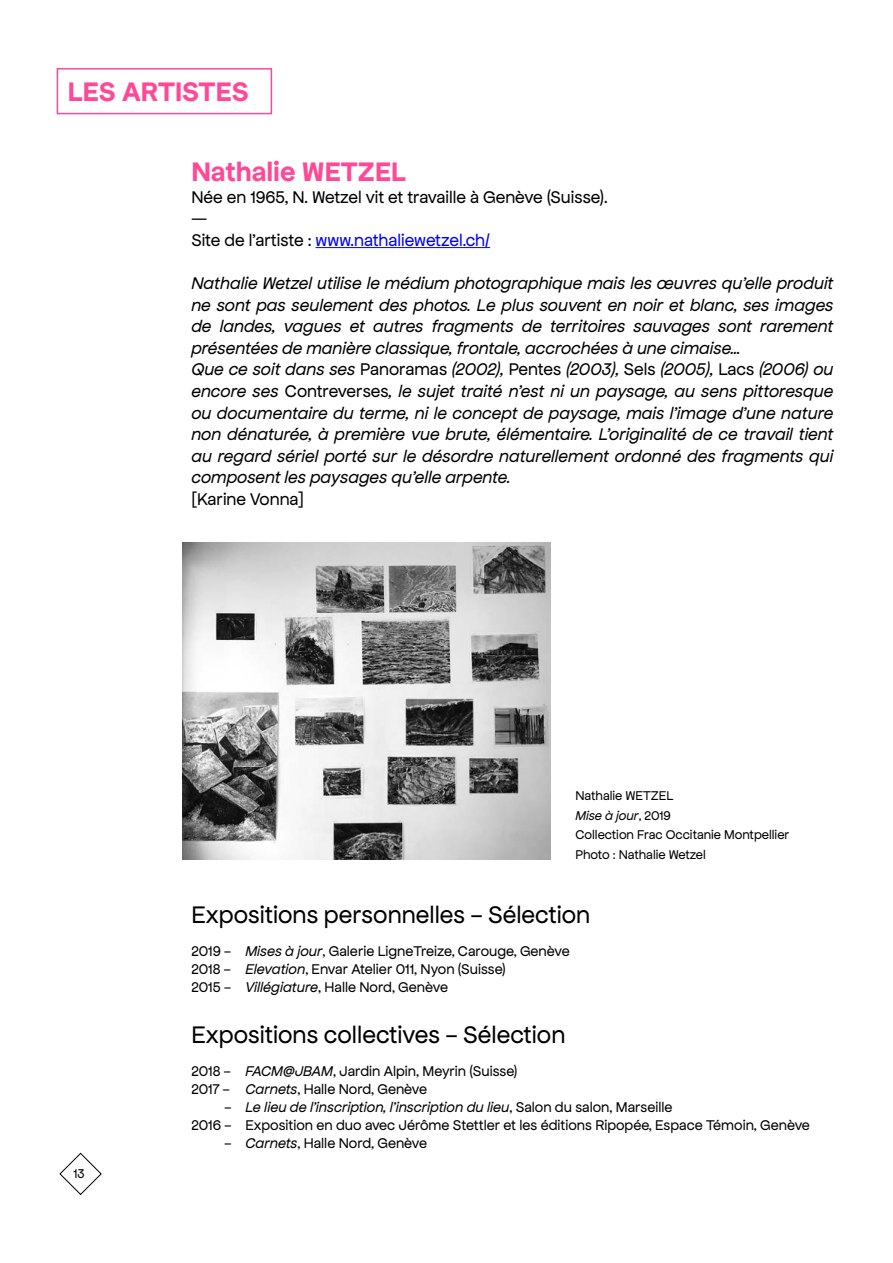
<style>
.page{position:relative;width:893px;height:1263px;background:#fff}
.page>*{position:absolute;margin:0;border:0;box-sizing:border-box;transform-origin:0 0}
.t1{font:700 28.5px "Frac Apfel";color:#ff4896}
.t2{font:25.5px "Frac Apfel";color:#000}
.t3{font:italic 18px/21.6px "Frac Apfel";color:#000}
.t4{font:18px/21.6px "Frac Apfel";color:#000}
.t5{font:15px/18px "Frac Apfel";color:#000}
.t6{font:13.5px/19.5px "Frac Apfel";color:#000}
.s1{color:#00f}
.s2{font-style:normal}
.s3{font-style:italic}
</style>
<div class="page">
<svg style="left:59px;top:1152px;width:43px;height:43px"></svg>
<div style="left:57px;top:68px;width:215px;height:46px;border:2px solid #ff4896"></div>
<hr style="left:315px;top:247px;width:175px;height:1px;background:#00f">
<img style="left:183px;top:542px;width:368px;height:317px">
<h1 class="t1" style="left:68px;top:76px;width:182px">LES ARTISTES</h1>
<h1 class="t1" style="left:191px;top:156px;width:216px">Nathalie WETZEL</h1>
<p class="t4" style="left:191px;top:186px;width:418px">Née en 1965, N. Wetzel vit et travaille à Genève (Suisse). —<br>Site de l’artiste : <span class="s1">www.nathaliewetzel.ch/</span></p>
<p class="t3" style="left:191px;top:272px;width:644px">Nathalie Wetzel utilise le médium photographique mais les œuvres qu’elle produit ne sont pas seulement des photos. Le plus souvent en noir et blanc, ses images de landes, vagues et autres fragments de territoires sauvages sont rarement présentées de manière classique, frontale, accrochées à une cimaise…<br>Que ce soit dans ses <span class="s2">Panoramas</span> (2002), <span class="s2">Pentes</span> (2003), <span class="s2">Sels</span> (2005), <span class="s2">Lacs</span> (2006) ou encore ses <span class="s2">Contreverses</span>, le sujet traité n’est ni un paysage, au sens pittoresque ou documentaire du terme, ni le concept de paysage, mais l’image d’une nature non dénaturée, à première vue brute, élémentaire. L’originalité de ce travail tient au regard sériel porté sur le désordre naturellement ordonné des fragments qui composent les paysages qu’elle arpente.</p>
<p class="t4" style="left:191px;top:488px;width:114px">[Karine Vonna]</p>
<p class="t6" style="left:575px;top:786px;width:215px">Nathalie WETZEL<br><span class="s3">Mise à jour</span>, 2019<br>Collection Frac Occitanie Montpellier<br>Photo : Nathalie Wetzel</p>
<p class="t6" style="left:74px;top:1164px;width:13px">13</p>
<h2 class="t2" style="left:191px;top:901px;width:400px">Expositions personnelles - Sélection</h2>
<p class="t5" style="left:191px;top:942px;width:380px">2019 - <span class="s3">Mises à jour</span>, Galerie LigneTreize, Carouge, Genève<br>2018 - <span class="s3">Elevation</span>, Envar Atelier 011, Nyon (Suisse)<br>2015 - <span class="s3">Villégiature</span>, Halle Nord, Genève</p>
<h2 class="t2" style="left:191px;top:1021px;width:376px">Expositions collectives - Sélection</h2>
<p class="t5" style="left:191px;top:1062px;width:328px">2018 - <span class="s3">FACM@JBAM</span>, Jardin Alpin, Meyrin (Suisse)<br>2017 - <span class="s3">Carnets</span>, Halle Nord, Genève</p>
<p class="t5" style="left:191px;top:1098px;width:620px;text-indent:33px">- <span class="s3">Le lieu de l’inscription, l’inscription du lieu</span>, Salon du salon, Marseille<br>2016 - Exposition en duo avec Jérôme Stettler et les éditions Ripopée, Espace Témoin, Genève</p>
<p class="t5" style="left:224px;top:1134px;width:204px">- <span class="s3">Carnets</span>, Halle Nord, Genève</p>
</div>
